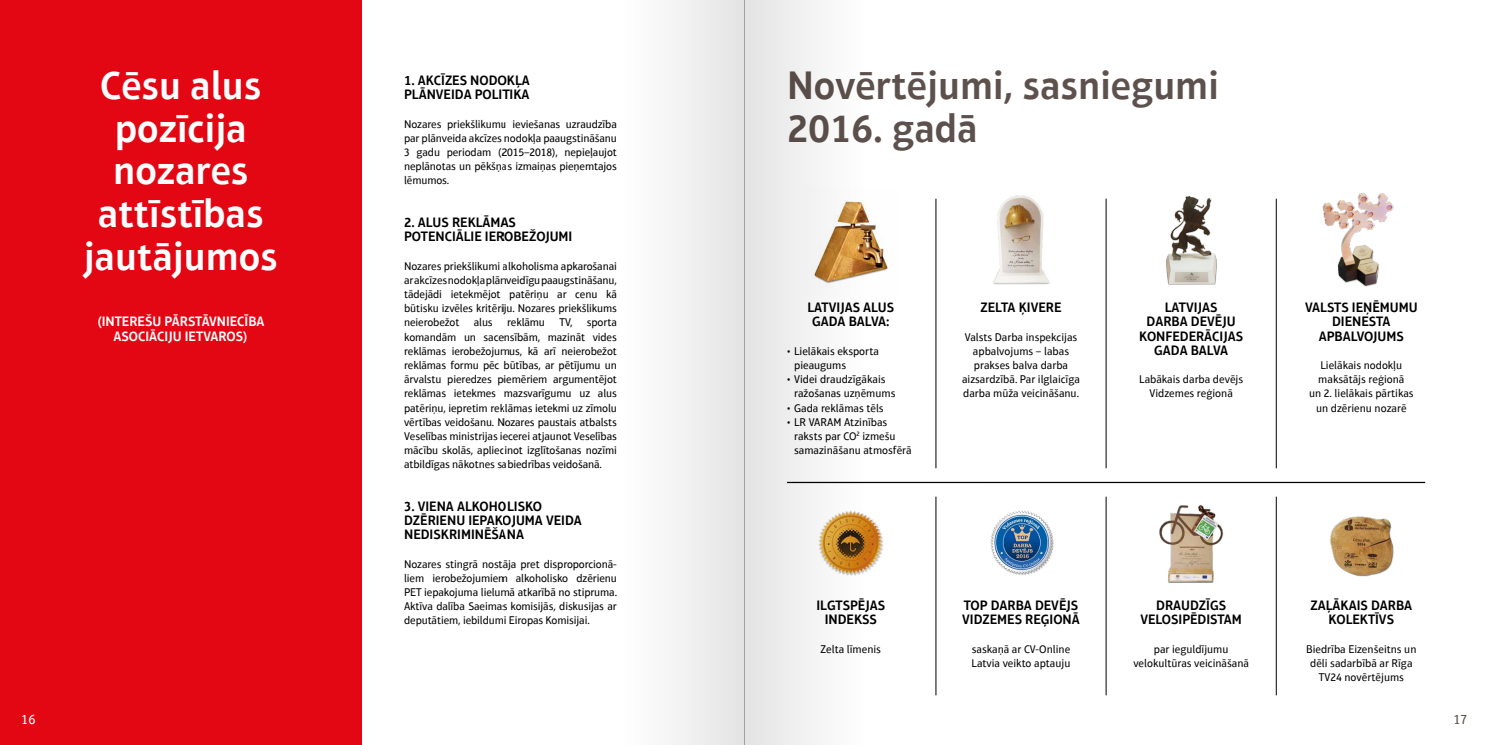
<style>
.page{position:relative;width:1489px;height:745px;background:#fff}
.page>*{position:absolute;margin:0;border:0;box-sizing:border-box;transform-origin:0 0}
.t1{font:600 40px/42.5px "Aptifer Sans Com";color:#fff;text-align:center}
.t2{font:600 40px/42.5px "Aptifer Sans Com";color:#5d514d}
.t3{font:600 13.75px/14.1px "Aptifer Sans Com";color:#000}
.t4{font:600 13.75px "Aptifer Sans Com";color:#fff}
.t5{font:13.75px "Aptifer Sans Com";color:#fff}
.t6{font:13.75px "Aptifer Sans Com";color:#5d514d}
.t7{font:11.25px/14.1px "Aptifer Sans Com";color:#000;text-align:center}
</style>
<div class="page">
<div style="left:0;top:0;width:361px;height:744px;background:#e30613"></div>
<img style="left:993px;top:195px;width:57px;height:90px">
<img style="left:1166px;top:196px;width:51px;height:89px">
<img style="left:1322px;top:193px;width:72px;height:94px">
<img style="left:1156px;top:483px;width:69px;height:100px">
<img style="left:990px;top:510px;width:64px;height:66px">
<img style="left:1330px;top:516px;width:64px;height:61px">
<hr style="left:787px;top:481px;width:637px;height:2px;background:#000">
<hr style="left:1105px;top:198px;width:1px;height:270px;background:#000">
<hr style="left:1275px;top:198px;width:1px;height:270px;background:#000">
<hr style="left:1105px;top:496px;width:1px;height:198px;background:#000">
<hr style="left:1275px;top:496px;width:1px;height:198px;background:#000">
<div style="left:503px;top:0;width:241px;height:744px;background:linear-gradient(to right,#fff,#ebebeb)"></div>
<svg style="left:745px;top:0;width:240px;height:744px"></svg>
<hr style="left:744px;top:0;width:1px;height:744px;background:#ccc">
<h1 class="t1" style="left:84px;top:64px;width:196px">CĒSU ALUS<br>POZĪCIJA<br>NOZARES<br>ATTĪSTĪBAS<br>JAUTĀJUMOS</h1>
<p class="t4" style="left:97px;top:313px;width:13px">(INTEREŠU</p>
<p class="t4" style="left:164px;top:313px;width:9px">PĀRSTĀVNIECĪBA</p>
<p class="t4" style="left:114px;top:327px;width:8px">ASOCIĀCIJU</p>
<p class="t4" style="left:185px;top:327px;width:9px">IETVAROS</p>
<p class="t4" style="left:243px;top:327px;width:6px">)</p>
<p class="t3" style="left:404px;top:73px;width:30px">1. AKCĪZES</p>
<p class="t3" style="left:470px;top:73px;width:10px">NODOK</p>
<p class="t3" style="left:515px;top:73px;width:15px">ĻA</p>
<p class="t3" style="left:404px;top:87px;width:9px">PLĀNVEIDA</p>
<p class="t3" style="left:475px;top:87px;width:8px">POLITIKA</p>
<p class="t7" style="left:404px;top:117px;width:214px;text-align:justify">Nozares priekšlikumu ieviešanas uzraudzība par plānveida akcīzes nodokļa paaugstināšanu 3 gadu periodam (2015–2018), nepieļaujot neplānotas un pēkšņas izmaiņas pieņemtajos lēmumos.</p>
<p class="t3" style="left:404px;top:215px;width:30px">2. ALUS</p>
<p class="t3" style="left:452px;top:215px;width:9px">REKLĀMAS</p>
<p class="t3" style="left:404px;top:229px;width:8px">POTENCIĀLIE</p>
<p class="t3" style="left:485px;top:229px;width:9px">IEROBE</p>
<p class="t3" style="left:529px;top:229px;width:16px">ŽOJUMI</p>
<p class="t7" style="left:404px;top:258px;width:214px;text-align:justify">Nozares priekšlikumi alkoholisma apkarošanai ar akcīzes nodokļa plānveidīgu paaugstināšanu, tādejādi ietekmējot patēriņu ar cenu kā būtisku izvēles kritēriju. Nozares priekšlikums neierobežot</p>
<p class="t7" style="left:474px;top:315px;width:20px">alus</p>
<p class="t7" style="left:507px;top:315px;width:39px">reklāmu</p>
<p class="t7" style="left:559px;top:315px;width:15px">TV,</p>
<p class="t7" style="left:404px;top:315px;width:214px;text-align:justify;text-indent:183px">sporta komandām un sacensībām, mazināt vides reklāmas ierobežojumus, kā arī neierobežot reklāmas formu pēc būtības, ar pētījumu un ārvalstu pieredzes piemēriem argumentējot reklāmas ietekmes mazsvarīgumu uz alus patēriņu, iepretim reklāmas ietekmi uz zīmolu vērtības veidošanu. Nozares paustais atbalsts Veselības ministrijas iecerei atjaunot Veselības mācību skolās, apliecinot izglītošanas nozīmi atbildīgas nākotnes sabiedrības veidošanā.</p>
<p class="t3" style="left:404px;top:498px;width:30px">3. VIENA</p>
<p class="t3" style="left:457px;top:498px;width:9px">ALKOHOLISKO</p>
<p class="t3" style="left:404px;top:513px;width:9px">DZĒRIENU</p>
<p class="t3" style="left:468px;top:513px;width:9px">IEPAKOJUMA</p>
<p class="t3" style="left:546px;top:513px;width:9px">VEIDA</p>
<p class="t3" style="left:404px;top:527px;width:9px">NEDISKRIMINĒŠANA</p>
<p class="t7" style="left:404px;top:556px;width:214px;text-align:justify">Nozares stingrā nostāja pret disproporcionā&shy;liem ierobežojumiem alkoholisko dzērienu PET iepakojuma lielumā atkarībā no stipruma.<br>Aktīva dalība Saeimas komisijās, diskusijas ar deputātiem, iebildumi Eiropas Komisijai.</p>
<h1 class="t2" style="left:787px;top:64px;width:433px">NOVĒRTĒJUMI, SASNIEGUMI<br>2016. GADĀ</h1>
<p class="t3" style="left:807px;top:300px;width:15px">LATVIJAS</p>
<p class="t3" style="left:863px;top:300px;width:9px">ALUS</p>
<p class="t3" style="left:812px;top:314px;width:10px">GADA</p>
<p class="t3" style="left:848px;top:314px;width:9px">BALVA</p>
<p class="t3" style="left:886px;top:314px;width:5px">:</p>
<p class="t7" style="left:794px;top:343px;width:86px;text-align:left;text-indent:-7px">• Lielākais eksporta pieaugums</p>
<p class="t7" style="left:794px;top:372px;width:103px;text-align:left;text-indent:-7px">• Videi draudzīgākais ražošanas uzņēmums</p>
<p class="t7" style="left:787px;top:400px;width:98px">• Gada reklāmas tēls</p>
<p class="t7" style="left:794px;top:414px;width:119px;text-align:left;text-indent:-7px">• LR VARAM Atzinības raksts par CO<sup>2</sup> izmešu samazināšanu atmosfērā</p>
<p class="t3" style="left:980px;top:300px;width:82px">ZELTA ĶIVERE</p>
<p class="t7" style="left:962px;top:329px;width:119px">Valsts Darba inspekcijas apbalvojums – labas prakses balva darba aizsardzībā. Par ilglaicīga darba mūža veicināšanu.</p>
<p class="t3" style="left:1164px;top:300px;width:15px">LATVIJAS</p>
<p class="t3" style="left:1146px;top:314px;width:18px">DARBA</p>
<p class="t3" style="left:1190px;top:314px;width:9px">DEVĒJU</p>
<p class="t3" style="left:1139px;top:328px;width:10px">KON</p>
<p class="t3" style="left:1154px;top:328px;width:27px;text-indent:11px">FEDERĀCIJAS<br>GADA</p>
<p class="t3" style="left:1190px;top:343px;width:9px">BALVA</p>
<p class="t7" style="left:1139px;top:372px;width:105px">Labākais darba devējs<br>Vidzemes reģionā</p>
<p class="t3" style="left:1304px;top:300px;width:16px">VALSTS</p>
<p class="t3" style="left:1351px;top:300px;width:31px">IEŅĒMUMU</p>
<p class="t3" style="left:1331px;top:314px;width:9px">DIENESTA</p>
<p class="t3" style="left:1318px;top:328px;width:9px">APBALVOJUMS</p>
<p class="t7" style="left:1308px;top:358px;width:106px">Lielākais nodokļu maksātājs reģionā<br>un 2. lielākais pārtikas un dzērienu nozarē</p>
<p class="t3" style="left:816px;top:598px;width:17px;text-align:center">ILGTSPĒJAS<br>INDEKSS</p>
<p class="t7" style="left:820px;top:641px;width:62px">Zelta līmenis</p>
<p class="t3" style="left:963px;top:598px;width:45px">TOP DARBA</p>
<p class="t3" style="left:1034px;top:598px;width:8px">DEVĒJS</p>
<p class="t3" style="left:962px;top:612px;width:16px">VIDZEMES</p>
<p class="t3" style="left:1025px;top:612px;width:9px">REĢIONĀ</p>
<p class="t7" style="left:971px;top:641px;width:100px;text-align:left">saskaņā ar CV-Online<br>Latvia veikto aptauju</p>
<p class="t3" style="left:1156px;top:598px;width:18px">DRAUDZĪGS</p>
<p class="t3" style="left:1140px;top:612px;width:9px">VELOSIPĒDISTAM</p>
<p class="t7" style="left:1133px;top:641px;width:117px">par ieguldījumu velokultūras veicināšanā</p>
<p class="t3" style="left:1310px;top:598px;width:30px">ZAĻĀKAIS</p>
<p class="t3" style="left:1370px;top:598px;width:9px">DARBA</p>
<p class="t3" style="left:1328px;top:612px;width:9px">KOLEKTĪVS</p>
<p class="t7" style="left:1306px;top:641px;width:112px">Biedrība Eizenšeitns un dēli sadarbībā ar Rīga<br>TV24 novērtējums</p>
<p class="t5" style="left:21px;top:710px;width:16px">16</p>
<p class="t6" style="left:1453px;top:710px;width:16px">17</p>
</div>
